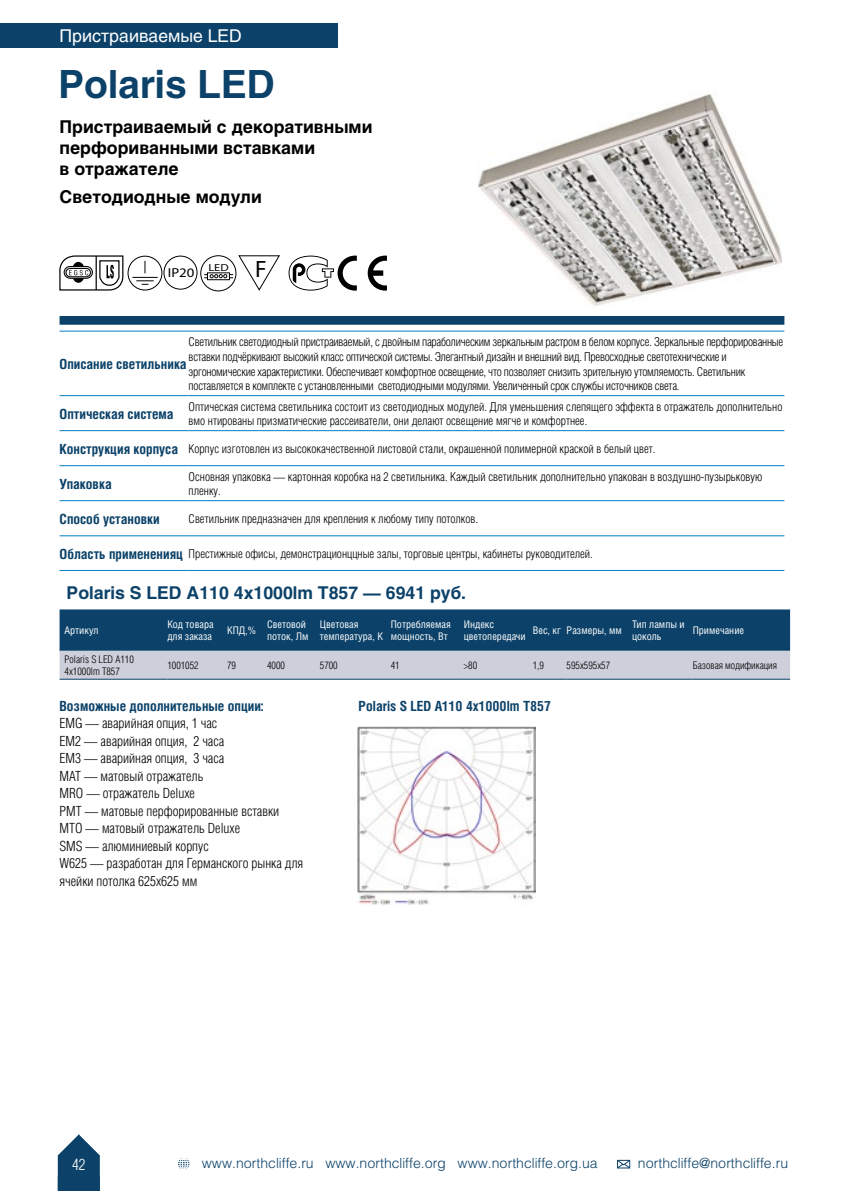
<style>
.page{position:relative;width:844px;height:1191px;background:#fff}
.page>*{position:absolute;margin:0;border:0;box-sizing:border-box;transform-origin:0 0}
.t1{font:700 38.5px "Helios C";color:#0c4269}
.t2{font:23.62px "Myriad Pro";color:#000}
.t3{font:700 17.5px/21px "Helios C";color:#000}
.t4{font:700 17.5px "Helios C";color:#0c4269}
.t5{font:17.5px "Helios C";color:#fff}
.t6{font:15.75px "Helios Cond Light C";color:#fff}
.t7{font:14px/17.5px "Helios Cond Light C";color:#000}
.t8{font:700 14px "Helios Cond C";color:#0c4269}
.t9{font:14px "Helios Light C";color:#0c4269}
.t10{font:13.12px "Myriad Pro";color:#000;scale:1.13 1}
.t11{font:12.25px/14.7px "Helios Cond Light C";color:#000}
.t12{font:12.25px/14.7px "Helios Cond Light C";letter-spacing:-.02em;color:#000}
.t13{font:10.5px/12.6px "Helios Cond C";color:#fff}
.t14{font:10.5px/12.6px "Helios Cond Light C";color:#000}
.t15{font:10.15px "Myriad Pro";color:#000;scale:1.23 1}
.s1{font-family:"Helios Cond C";font-weight:700;font-size:14px;color:#0c4269}
</style>
<div class="page">
<div style="left:0;top:23px;width:338px;height:24px;background:#0c4269"></div>
<svg style="left:58px;top:1134px;width:42px;height:57px"></svg>
<svg style="left:177px;top:1157px;width:13px;height:13px"></svg>
<svg style="left:617px;top:1160px;width:14px;height:9px"></svg>
<div style="left:617px;top:1159px;width:13px;height:9px;border:1px solid #0c4269"></div>
<svg style="left:60px;top:609px;width:729px;height:70px;background:#5b7b97"></svg>
<hr style="left:60px;top:650px;width:107px;height:1px;background:#0c4269">
<hr style="left:167px;top:650px;width:60px;height:1px;background:#0c4269">
<hr style="left:227px;top:650px;width:40px;height:1px;background:#0c4269">
<hr style="left:267px;top:650px;width:53px;height:1px;background:#0c4269">
<hr style="left:320px;top:650px;width:71px;height:1px;background:#0c4269">
<hr style="left:391px;top:650px;width:72px;height:1px;background:#0c4269">
<hr style="left:463px;top:650px;width:69px;height:1px;background:#0c4269">
<hr style="left:532px;top:650px;width:34px;height:1px;background:#0c4269">
<hr style="left:566px;top:650px;width:66px;height:1px;background:#0c4269">
<hr style="left:632px;top:650px;width:60px;height:1px;background:#0c4269">
<hr style="left:692px;top:650px;width:97px;height:1px;background:#0c4269">
<hr style="left:60px;top:679px;width:107px;height:1px;background:#0c4269">
<hr style="left:167px;top:679px;width:60px;height:1px;background:#0c4269">
<hr style="left:227px;top:679px;width:40px;height:1px;background:#0c4269">
<hr style="left:267px;top:679px;width:53px;height:1px;background:#0c4269">
<hr style="left:320px;top:679px;width:71px;height:1px;background:#0c4269">
<hr style="left:391px;top:679px;width:72px;height:1px;background:#0c4269">
<hr style="left:463px;top:679px;width:69px;height:1px;background:#0c4269">
<hr style="left:532px;top:679px;width:34px;height:1px;background:#0c4269">
<hr style="left:566px;top:679px;width:66px;height:1px;background:#0c4269">
<hr style="left:632px;top:679px;width:60px;height:1px;background:#0c4269">
<hr style="left:692px;top:679px;width:97px;height:1px;background:#0c4269">
<img style="left:478px;top:93px;width:303px;height:214px">
<hr style="left:60px;top:331px;width:129px;height:1px;background:#007dc5">
<hr style="left:189px;top:331px;width:595px;height:1px;background:#007dc5">
<hr style="left:60px;top:395px;width:129px;height:1px;background:#007dc5">
<hr style="left:189px;top:395px;width:595px;height:1px;background:#007dc5">
<hr style="left:60px;top:430px;width:129px;height:1px;background:#007dc5">
<hr style="left:189px;top:430px;width:595px;height:1px;background:#007dc5">
<hr style="left:60px;top:465px;width:129px;height:1px;background:#007dc5">
<hr style="left:189px;top:465px;width:595px;height:1px;background:#007dc5">
<hr style="left:60px;top:500px;width:129px;height:1px;background:#007dc5">
<hr style="left:189px;top:500px;width:595px;height:1px;background:#007dc5">
<hr style="left:60px;top:535px;width:129px;height:1px;background:#007dc5">
<hr style="left:189px;top:535px;width:595px;height:1px;background:#007dc5">
<hr style="left:60px;top:570px;width:129px;height:1px;background:#007dc5">
<hr style="left:189px;top:570px;width:595px;height:1px;background:#007dc5">
<img style="left:357px;top:726px;width:179px;height:179px">
<div style="left:60px;top:316px;width:724px;height:9px;background:#0c4269"></div>
<svg style="left:60px;top:256px;width:64px;height:35px"></svg>
<div style="left:128px;top:256px;width:34px;height:34px;border:1px solid #000;border-radius:50%"></div>
<svg style="left:132px;top:261px;width:26px;height:24px"></svg>
<div style="left:164px;top:256px;width:33px;height:33px;border:1px solid #000;border-radius:50%"></div>
<div style="left:200px;top:256px;width:36px;height:35px;border:1px solid #000;border-radius:50%"></div>
<svg style="left:204px;top:255px;width:76px;height:36px"></svg>
<svg style="left:288px;top:256px;width:69px;height:34px"></svg>
<svg style="left:367px;top:256px;width:20px;height:34px"></svg>
<h3 class="t5" style="left:60px;top:25px;width:183px">Пристраиваемые LED</h3>
<h1 class="t1" style="left:58px;top:62px;width:218px">Polaris LED</h1>
<h3 class="t3" style="left:60px;top:116px;width:314px">Пристраиваемый с декоративными перфориванными вставками<br>в отражателе</h3>
<h3 class="t3" style="left:60px;top:186px;width:204px">Светодиодные модули</h3>
<p class="t10" style="left:168px;top:264px;width:25px">IP20</p>
<p class="t15" style="left:208px;top:261px;width:18px">LED</p>
<h2 class="t2" style="left:255px;top:255px;width:13px">F</h2>
<p class="t12" style="left:189px;top:334px;width:596px">Светильник светодиодный пристраиваемый, с двойным параболическим зеркальным растром в белом корпусе. Зеркальные перфорированные вставки подчёркивают высокий класс оптической системы. Элегантный дизайн и внешний вид. Превосходные светотехнические и эргономические характеристики. Обеспечивает комфортное освещение, что позволяет снизить зрительную утомляемость. Светильник поставляется в комплекте с установленными светодиодными модулями. Увеличенный срок службы источников света.</p>
<p class="t8" style="left:60px;top:356px;width:128px">Описание светильника</p>
<p class="t8" style="left:60px;top:405px;width:115px">Оптическая система</p>
<p class="t11" style="left:189px;top:399px;width:595px">Оптическая система светильника состоит из светодиодных модулей. Для уменьшения слепящего эффекта в отражатель дополнительно вмо нтированы призматические рассеиватели, они делают освещение мягче и комфортнее.</p>
<p class="t11" style="left:60px;top:441px;width:597px"><span class="s1">Конструкция корпуса</span> Корпус изготовлен из высококачественной листовой стали, окрашенной полимерной краской в белый цвет.</p>
<p class="t8" style="left:60px;top:475px;width:54px">Упаковка</p>
<p class="t11" style="left:189px;top:469px;width:575px">Основная упаковка — картонная коробка на 2 светильника. Каждый светильник дополнительно упакован в воздушно-пузырьковую пленку.</p>
<p class="t8" style="left:60px;top:510px;width:102px">Способ установки</p>
<p class="t11" style="left:189px;top:511px;width:291px">Светильник предназначен для крепления к любому типу потолков.</p>
<p class="t11" style="left:60px;top:546px;width:534px"><span class="s1">Область примененияц</span> Престижные офисы, демонстрационццные залы, торговые центры, кабинеты руководителей.</p>
<h3 class="t4" style="left:67px;top:582px;width:401px">Polaris S LED A110 4x1000lm T857 — 6941 руб.</h3>
<p class="t13" style="left:64px;top:623px;width:35px">Артикул</p>
<p class="t13" style="left:167px;top:617px;width:48px">Код товара для заказа</p>
<p class="t13" style="left:227px;top:623px;width:31px">КПД,%</p>
<p class="t13" style="left:267px;top:617px;width:43px">Световой поток, Лм</p>
<p class="t13" style="left:320px;top:617px;width:65px">Цветовая температура, К</p>
<p class="t13" style="left:391px;top:617px;width:62px">Потребляемая мощность, Вт</p>
<p class="t13" style="left:463px;top:617px;width:63px">Индекс цветопередачи</p>
<p class="t13" style="left:532px;top:623px;width:90px">Вес, кг Размеры, мм</p>
<p class="t13" style="left:632px;top:617px;width:54px">Тип лампы и цоколь</p>
<p class="t13" style="left:692px;top:623px;width:53px">Примечание</p>
<p class="t14" style="left:64px;top:652px;width:71px">Polaris S LED A110<br>4x1000lm T857</p>
<p class="t14" style="left:167px;top:659px;width:33px">1001052</p>
<p class="t14" style="left:227px;top:659px;width:10px">79</p>
<p class="t14" style="left:267px;top:659px;width:19px">4000</p>
<p class="t14" style="left:320px;top:659px;width:19px">5700</p>
<p class="t14" style="left:391px;top:659px;width:10px">41</p>
<p class="t14" style="left:463px;top:659px;width:15px">&gt;80</p>
<p class="t14" style="left:532px;top:659px;width:13px">1,9</p>
<p class="t14" style="left:566px;top:659px;width:45px">595x595x57</p>
<p class="t14" style="left:692px;top:659px;width:86px">Базовая модификация</p>
<p class="t8" style="left:60px;top:697px;width:205px">Возможные дополнительные опции:</p>
<p class="t7" style="left:60px;top:714px;width:245px">EMG — аварийная опция, 1 час<br>EM2 — аварийная опция, 2 часа<br>EM3 — аварийная опция, 3 часа<br>MAT — матовый отражатель<br>MRO — отражатель Deluxe<br>PMT — матовые перфорированные вставки<br>MTO — матовый отражатель Deluxe<br>SMS — алюминиевый корпус<br>W625 — разработан для Германского рынка для ячейки потолка 625x625 мм</p>
<p class="t8" style="left:358px;top:697px;width:194px">Polaris S LED A110 4x1000lm T857</p>
<p class="t6" style="left:72px;top:1155px;width:15px">42</p>
<p class="t9" style="left:202px;top:1155px;width:397px">www.northcliffe.ru www.northcliffe.org www.northcliffe.org.ua</p>
<p class="t9" style="left:637px;top:1155px;width:152px">northcliffe@northcliffe.ru</p>
</div>
